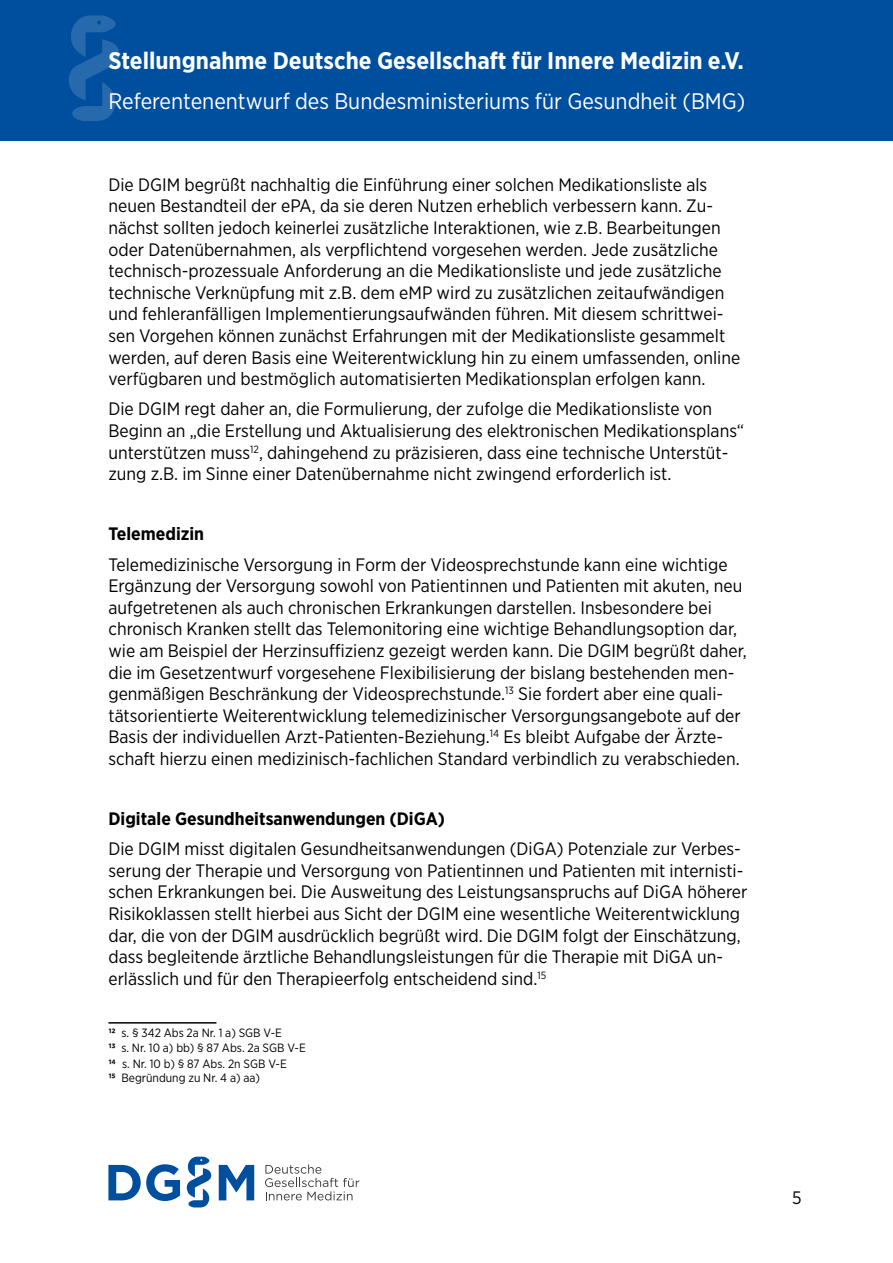
<style>
.page{position:relative;width:893px;height:1263px;background:#fff}
.page>*{position:absolute;margin:0;border:0;box-sizing:border-box;transform-origin:0 0}
.t1{font:700 24px "Gotham Narrow";color:#fff}
.t2{font:22.5px "Gotham Narrow";color:#fff}
.t3{font:18px/21.6px "Gotham Narrow";color:#000}
.t4{font:700 18px "Gotham Narrow";color:#000}
.t5{font:12px/14.4px "Gotham Narrow";color:#000}
.s1{font-weight:700}
</style>
<div class="page">
<div style="left:0;top:0;width:893px;height:140px;background:#004f9f"></div>
<svg style="left:187px;top:1157px;width:25px;height:50px"></svg>
<svg style="left:108px;top:1164px;width:72px;height:37px"></svg>
<svg style="left:219px;top:1165px;width:35px;height:35px"></svg>
<svg style="left:265px;top:1164px;width:94px;height:36px"></svg>
<svg style="left:69px;top:15px;width:51px;height:106px"></svg>
<hr style="left:108px;top:1022px;width:108px;height:1px;background:#000">
<h1 class="t1" style="left:108px;top:46px;width:637px">Stellungnahme Deutsche Gesellschaft für Innere Medizin e.V.</h1>
<p class="t2" style="left:108px;top:87px;width:638px">Referentenentwurf des Bundesministeriums für Gesundheit (BMG)</p>
<p class="t3" style="left:108px;top:173px;width:633px">Die DGIM begrüßt nachhaltig die Einführung einer solchen Medikationsliste als neuen Bestandteil der ePA, da sie deren Nutzen erheblich verbessern kann. Zu&shy;nächst sollten jedoch keinerlei zusätzliche Interaktionen, wie z.B. Bearbeitungen oder Datenübernahmen, als verpflichtend vorgesehen werden. Jede zusätzliche technisch-prozessuale Anforderung an die Medikationsliste und jede zusätzliche technische Verknüpfung mit z.B. dem eMP wird zu zusätzlichen zeitaufwändigen und fehleranfälligen Implementierungsaufwänden führen. Mit diesem schrittwei&shy;sen Vorgehen können zunächst Erfahrungen mit der Medikationsliste gesammelt werden, auf deren Basis eine Weiterentwicklung hin zu einem umfassenden, online verfügbaren und bestmöglich automatisierten Medikationsplan erfolgen kann.</p>
<p class="t3" style="left:108px;top:398px;width:637px">Die DGIM regt daher an, die Formulierung, der zufolge die Medikationsliste von Beginn an „die Erstellung und Aktualisierung des elektronischen Medikationsplans“ unterstützen muss<sup>12</sup>, dahingehend zu präzisieren, dass eine technische Unterstüt&shy;zung z.B. im Sinne einer Datenübernahme nicht zwingend erforderlich ist.</p>
<p class="t4" style="left:108px;top:522px;width:97px">Telemedizin</p>
<p class="t3" style="left:108px;top:553px;width:640px">Telemedizinische Versorgung in Form der Videosprechstunde kann eine wichtige Ergänzung der Versorgung sowohl von Patientinnen und Patienten mit akuten, neu aufgetretenen als auch chronischen Erkrankungen darstellen. Insbesondere bei chronisch Kranken stellt das Telemonitoring eine wichtige Behandlungsoption dar, wie am Beispiel der Herzinsuffizienz gezeigt werden kann. Die DGIM begrüßt daher, die im Gesetzentwurf vorgesehene Flexibilisierung der bislang bestehenden men&shy;genmäßigen Beschränkung der Videosprechstunde.<sup>13</sup> Sie fordert aber eine quali&shy;tätsorientierte Weiterentwicklung telemedizinischer Versorgungsangebote auf der Basis der individuellen Arzt-Patienten-Beziehung.<sup>14</sup> Es bleibt Aufgabe der Ärzte&shy;schaft hierzu einen medizinisch-fachlichen Standard verbindlich zu verabschieden.</p>
<p class="t4" style="left:108px;top:807px;width:338px">Digitale Gesundheitsanwendungen (DiGA)</p>
<p class="t3" style="left:108px;top:838px;width:641px">Die DGIM misst digitalen Gesundheitsanwendungen (DiGA) Potenziale zur Verbes&shy;serung der Therapie und Versorgung von Patientinnen und Patienten mit internisti&shy;schen Erkrankungen bei. Die Ausweitung des Leistungsanspruchs auf DiGA höherer Risikoklassen stellt hierbei aus Sicht der DGIM eine wesentliche Weiterentwicklung dar, die von der DGIM ausdrücklich begrüßt wird. Die DGIM folgt der Einschätzung, dass begleitende ärztliche Behandlungsleistungen für die Therapie mit DiGA un&shy;erlässlich und für den Therapieerfolg entscheidend sind.<sup>15</sup></p>
<p class="t5" style="left:108px;top:1025px;width:199px"><span class="s1">12</span> s. § 342 Abs 2a Nr. 1 a) SGB V-E<br><span class="s1">13</span> s. Nr. 10 a) bb) § 87 Abs. 2a SGB V-E</p>
<p class="t5" style="left:108px;top:1056px;width:180px"><span class="s1">14</span> s. Nr. 10 b) § 87 Abs. 2n SGB V-E<br><span class="s1">15</span> Begründung zu Nr. 4 a) aa)</p>
<p class="t3" style="left:792px;top:1186px;width:11px">5</p>
</div>
